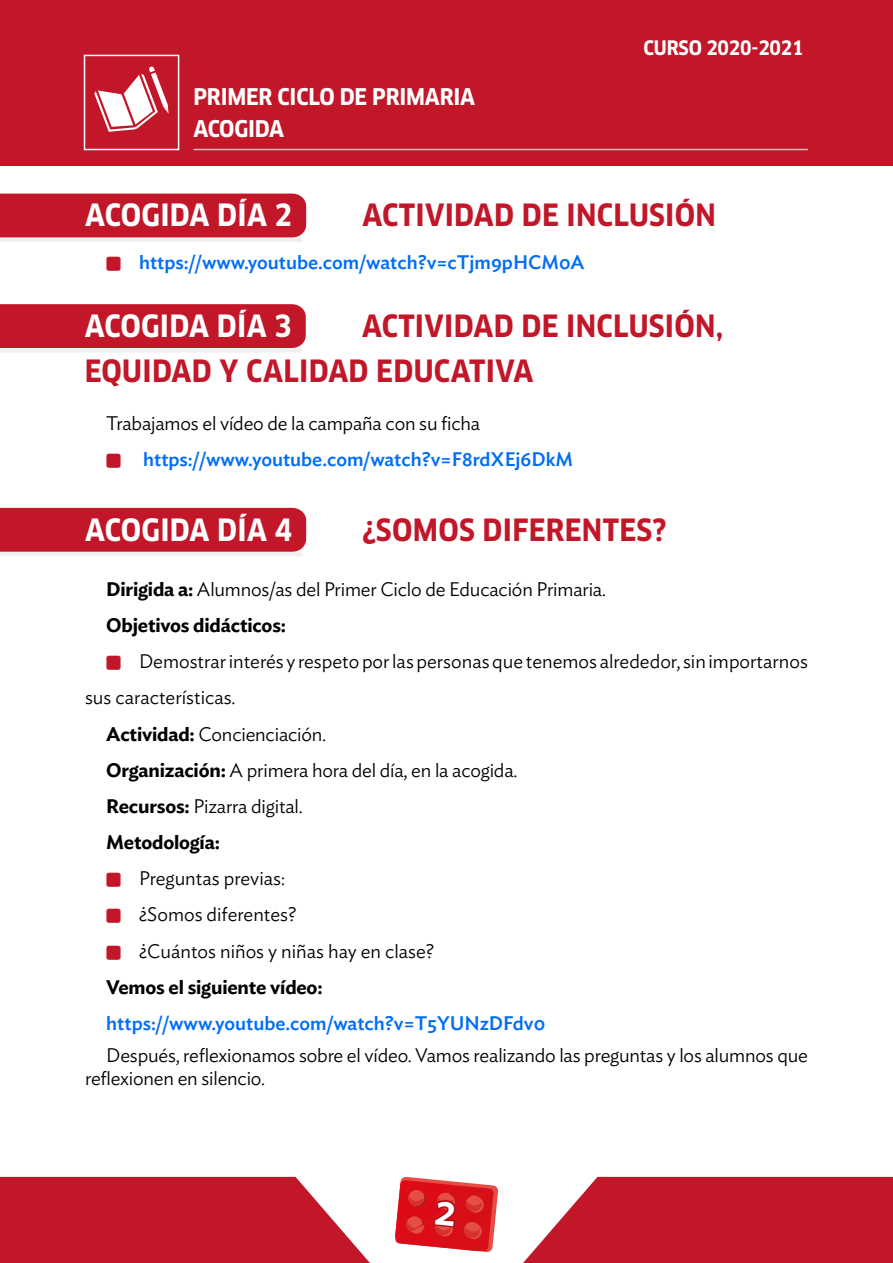
<style>
.page{position:relative;width:893px;height:1263px;background:#fff}
.page>*{position:absolute;margin:0;border:0;box-sizing:border-box;transform-origin:0 0}
.t1{font:700 30px/45px "Clan Pro Narr";letter-spacing:.01em;color:#c11728}
.t2{font:700 30px "Clan Pro Narr";letter-spacing:.01em;color:#fff}
.t3{font:700 22.5px "Clan Pro Narr";letter-spacing:-.01em;color:#fff}
.t4{font:300 19.5px/36.2px "Ideal Sans";letter-spacing:-.01em;color:#000}
.t5{font:500 19.5px "Ideal Sans";color:#006df7}
.t6{font:600 19.5px "Ideal Sans";letter-spacing:-.01em;color:#000}
.t7{font:700 19.5px "Clan Pro Narr";letter-spacing:-.01em;color:#fff}
.s1{font-weight:600}
</style>
<div class="page">
<div style="left:1px;top:0;width:892px;height:166px;background:#c11728"></div>
<svg style="left:0;top:1177px;width:370px;height:86px;background:#c72e3d"></svg>
<svg style="left:523px;top:1177px;width:370px;height:86px;background:#c72e3d"></svg>
<svg style="left:94px;top:66px;width:75px;height:66px"></svg>
<div style="left:84px;top:55px;width:95px;height:95px;border:2px solid #fff"></div>
<hr style="left:193px;top:149px;width:615px;height:1px;background:#fff">
<svg style="left:0;top:194px;width:306px;height:48px;background:#c52c3b"></svg>
<svg style="left:0;top:304px;width:306px;height:48px;background:#c52a3a"></svg>
<svg style="left:0;top:508px;width:306px;height:48px;background:#c52b3a"></svg>
<svg style="left:395px;top:1176px;width:103px;height:76px;background:#e14347"></svg>
<p class="t3" style="left:193px;top:83px;width:283px">PRIMER CICLO DE PRIMARIA</p>
<p class="t3" style="left:193px;top:116px;width:92px">ACOGIDA</p>
<p class="t7" style="left:644px;top:36px;width:162px">CURSO 2020-2021</p>
<h1 class="t2" style="left:85px;top:198px;width:209px">ACOGIDA DÍA 2</h1>
<h1 class="t1" style="left:363px;top:193px;width:355px">ACTIVIDAD DE INCLUSIÓN</h1>
<p class="t5" style="left:139px;top:247px;width:447px">https://www.youtube.com/watch?v=cTjm9pHCM0A</p>
<h1 class="t2" style="left:85px;top:308px;width:209px">ACOGIDA DÍA 3</h1>
<h1 class="t1" style="left:85px;top:304px;width:640px;text-indent:277px">ACTIVIDAD DE INCLUSIÓN,<br>EQUIDAD Y CALIDAD EDUCATIVA</h1>
<p class="t4" style="left:106px;top:404px;width:376px">Trabajamos el vídeo de la campaña con su ficha</p>
<p class="t5" style="left:143px;top:444px;width:431px">https://www.youtube.com/watch?v=F8rdXEj6DkM</p>
<h1 class="t2" style="left:85px;top:512px;width:209px">ACOGIDA DÍA 4</h1>
<h1 class="t1" style="left:362px;top:507px;width:305px">¿SOMOS DIFERENTES?</h1>
<p class="t4" style="left:106px;top:569px;width:501px"><span class="s1">Dirigida a:</span> Alumnos/as del Primer Ciclo de Educación Primaria.<br><span class="s1">Objetivos didácticos:</span></p>
<p class="t4" style="left:139px;top:642px;width:670px">Demostrar interés y respeto por las personas que tenemos alrededor, sin importarnos</p>
<p class="t4" style="left:85px;top:678px;width:152px">sus características.</p>
<p class="t4" style="left:106px;top:714px;width:221px"><span class="s1">Actividad:</span> Concienciación.</p>
<p class="t4" style="left:106px;top:750px;width:413px"><span class="s1">Organización:</span> A primera hora del día, en la acogida.</p>
<p class="t4" style="left:106px;top:786px;width:198px"><span class="s1">Recursos:</span> Pizarra digital.</p>
<p class="t6" style="left:106px;top:827px;width:115px">Metodología:</p>
<p class="t4" style="left:139px;top:859px;width:297px">Preguntas previas:<br>¿Somos diferentes?<br>¿Cuántos niños y niñas hay en clase?</p>
<p class="t6" style="left:106px;top:971px;width:218px">Vemos el siguiente vídeo:</p>
<p class="t5" style="left:106px;top:1008px;width:440px">https://www.youtube.com/watch?v=T5YUNzDFdv0</p>
<p class="t4" style="left:85px;top:1041px;width:724px;line-height:23.4px;text-indent:21px">Después, reflexionamos sobre el vídeo. Vamos realizando las preguntas y los alumnos que reflexionen en silencio.</p>
</div>
